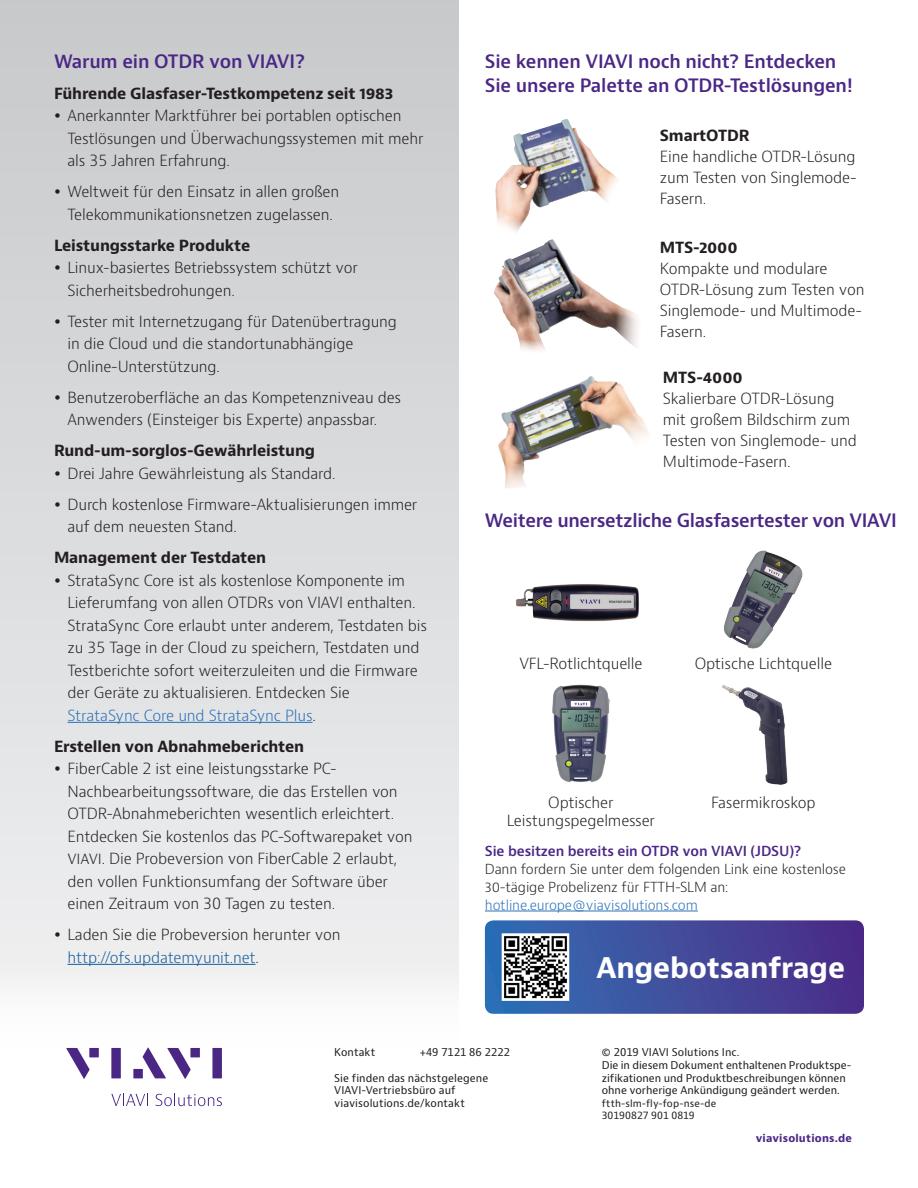
<style>
.page{position:relative;width:918px;height:1188px;background:#fff}
.page>*{position:absolute;margin:0;border:0;box-sizing:border-box;transform-origin:0 0}
.H2_Heading_Purple_12{font:700 27.75px "Bernino Sans";letter-spacing:-.01em;color:#fff}
.H2_Heading_Purple_12-2{font:600 18px/24px "Bernino Sans";letter-spacing:-.015em;color:#4a2785}
.P_10_16{font:300 15px/22.5px "Bernino Sans";letter-spacing:-.01em;color:#231f20}
.P_10_16-2{font:700 15px "Bernino Sans";letter-spacing:-.01em;color:#231f20}
.P_10_16-3{font:300 13.5px/18px "Bernino Sans";letter-spacing:-.01em;color:#231f20}
.FOOTER_TEMPLATE_-_Si{font:10.5px/12.6px "Bernino Sans";color:#231f20}
.VS_running_foot{font:700 10.5px "Bernino Sans";letter-spacing:.02em;color:#4a2785}
.Sign_off_text_7_8_4{font:9.75px "Bernino Sans";letter-spacing:.005em;color:#231f20}
.s1{color:#2a70b8}
.s2{color:#175d9e}
.s3{font-weight:600;color:#4a2785}
</style>
<div class="page">
<svg style="left:485px;top:920px;width:379px;height:94px;background:#424b9b"></svg>
<img style="left:516px;top:584px;width:123px;height:38px">
<img style="left:552px;top:684px;width:58px;height:99px">
<img style="left:723px;top:550px;width:80px;height:99px">
<img style="left:722px;top:685px;width:66px;height:100px">
<img style="left:505px;top:936px;width:61px;height:62px">
<div style="left:502px;top:933px;width:67px;height:68px;border:2px solid #fff"></div>
<div style="left:0;top:0;width:459px;height:1056px;background:linear-gradient(to bottom,#c6c7c9,#f4f5f6)"></div>
<img style="left:498px;top:376px;width:151px;height:113px">
<img style="left:494px;top:239px;width:144px;height:112px">
<img style="left:495px;top:119px;width:123px;height:113px">
<hr style="left:68px;top:722px;width:244px;height:1px;background:#2a70b8">
<hr style="left:68px;top:964px;width:188px;height:1px;background:#175d9e">
<hr style="left:485px;top:911px;width:213px;height:1px;background:#2a70b8">
<svg style="left:66px;top:1048px;width:24px;height:31px"></svg>
<div style="left:89px;top:1048px;width:10px;height:9px;background:#4a2785"></div>
<div style="left:111px;top:1048px;width:10px;height:30px;background:#4a2785"></div>
<div style="left:190px;top:1048px;width:10px;height:9px;background:#4a2785"></div>
<div style="left:212px;top:1048px;width:10px;height:30px;background:#4a2785"></div>
<svg style="left:143px;top:1048px;width:48px;height:31px"></svg>
<div style="left:133px;top:1069px;width:10px;height:9px;background:#4a2785"></div>
<svg style="left:111px;top:1094px;width:37px;height:12px"></svg>
<svg style="left:156px;top:1093px;width:66px;height:13px"></svg>
<svg style="left:55px;top:114px;width:5px;height:4px"></svg>
<svg style="left:55px;top:190px;width:5px;height:4px"></svg>
<svg style="left:55px;top:266px;width:5px;height:4px"></svg>
<svg style="left:55px;top:319px;width:5px;height:4px"></svg>
<svg style="left:55px;top:395px;width:5px;height:4px"></svg>
<svg style="left:55px;top:471px;width:5px;height:4px"></svg>
<svg style="left:55px;top:502px;width:5px;height:4px"></svg>
<svg style="left:55px;top:578px;width:5px;height:4px"></svg>
<svg style="left:55px;top:767px;width:5px;height:4px"></svg>
<svg style="left:55px;top:933px;width:5px;height:4px"></svg>
<p class="H2_Heading_Purple_12-2" style="left:54px;top:50px;width:252px">Warum ein OTDR von VIAVI?</p>
<p class="P_10_16-2" style="left:54px;top:84px;width:341px">Führende Glasfaser-Testkompetenz seit 1983</p>
<p class="P_10_16" style="left:68px;top:105px;width:358px">Anerkannter Marktführer bei portablen optischen<br>Testlösungen und Überwachungssystemen mit mehr als 35 Jahren Erfahrung.</p>
<p class="P_10_16" style="left:68px;top:181px;width:273px">Weltweit für den Einsatz in allen großen<br>Telekommunikationsnetzen zugelassen.</p>
<p class="P_10_16-2" style="left:54px;top:236px;width:198px">Leistungsstarke Produkte</p>
<p class="P_10_16" style="left:68px;top:257px;width:292px">Linux-basiertes Betriebssystem schützt vor<br>Sicherheitsbedrohungen.</p>
<p class="P_10_16" style="left:68px;top:310px;width:331px">Tester mit Internetzugang für Datenübertragung in die Cloud und die standortunabhängige<br>Online-Unterstützung.</p>
<p class="P_10_16" style="left:68px;top:386px;width:335px">Benutzeroberfläche an das Kompetenzniveau des<br>Anwenders (Einsteiger bis Experte) anpassbar.</p>
<p class="P_10_16-2" style="left:54px;top:441px;width:263px">Rund-um-sorglos-Gewährleistung</p>
<p class="P_10_16" style="left:68px;top:462px;width:270px">Drei Jahre Gewährleistung als Standard.</p>
<p class="P_10_16" style="left:68px;top:493px;width:351px">Durch kostenlose Firmware-Aktualisierungen immer auf dem neuesten Stand.</p>
<p class="P_10_16-2" style="left:54px;top:548px;width:214px">Management der Testdaten</p>
<p class="P_10_16" style="left:68px;top:569px;width:361px">StrataSync Core ist als kostenlose Komponente im Lieferumfang von allen OTDRs von VIAVI enthalten.<br>StrataSync Core erlaubt unter anderem, Testdaten bis zu 35 Tage in der Cloud zu speichern, Testdaten und Testberichte sofort weiterzuleiten und die Firmware der Geräte zu aktualisieren. Entdecken Sie<br><span class="s1">StrataSync Core und StrataSync Plus</span>.</p>
<p class="P_10_16-2" style="left:54px;top:737px;width:252px">Erstellen von Abnahmeberichten</p>
<p class="P_10_16" style="left:68px;top:758px;width:347px">FiberCable 2 ist eine leistungsstarke PC-Nachbearbeitungssoftware, die das Erstellen von OTDR-Abnahmeberichten wesentlich erleichtert.<br>Entdecken Sie kostenlos das PC-Softwarepaket von VIAVI. Die Probeversion von FiberCable 2 erlaubt, den vollen Funktionsumfang der Software über einen Zeitraum von 30 Tagen zu testen.</p>
<p class="P_10_16" style="left:68px;top:924px;width:275px">Laden Sie die Probeversion herunter von <span class="s2">http://ofs.updatemyunit.net</span>.</p>
<p class="H2_Heading_Purple_12-2" style="left:485px;top:50px;width:370px">Sie kennen VIAVI noch nicht? Entdecken<br>Sie unsere Palette an OTDR-Testlösungen!</p>
<p class="P_10_16-2" style="left:660px;top:126px;width:91px">SmartOTDR</p>
<p class="P_10_16" style="left:660px;top:146px;width:198px;line-height:21px;text-align:justify">Eine handliche OTDR-Lösung zum Testen von Singlemode-Fasern.</p>
<p class="P_10_16-2" style="left:660px;top:238px;width:79px">MTS-2000</p>
<p class="P_10_16" style="left:660px;top:258px;width:206px;line-height:21px">Kompakte und modulare<br>OTDR-Lösung zum Testen von<br>Singlemode- und Multimode-<br>Fasern.</p>
<p class="P_10_16-2" style="left:663px;top:368px;width:81px">MTS-4000</p>
<p class="P_10_16" style="left:663px;top:389px;width:195px;line-height:21px">Skalierbare OTDR-Lösung mit großem Bildschirm zum<br>Testen von Singlemode- und<br>Multimode-Fasern.</p>
<p class="H2_Heading_Purple_12-2" style="left:485px;top:509px;width:413px">Weitere unersetzliche Glasfasertester von VIAVI</p>
<p class="P_10_16" style="left:519px;top:653px;width:125px">VFL-Rotlichtquelle</p>
<p class="P_10_16" style="left:695px;top:653px;width:139px">Optische Lichtquelle</p>
<p class="P_10_16" style="left:507px;top:794px;width:150px;line-height:18px;text-align:center">Optischer<br>Leistungspegelmesser</p>
<p class="P_10_16" style="left:711px;top:792px;width:106px">Fasermikroskop</p>
<p class="P_10_16-3" style="left:485px;top:842px;width:362px"><span class="s3">Sie besitzen bereits ein OTDR von VIAVI (JDSU)?<br></span>Dann fordern Sie unter dem folgenden Link eine kostenlose 30-tägige Probelizenz für FTTH-SLM an: <span class="s1">hotline.europe@viavisolutions.com</span></p>
<p class="H2_Heading_Purple_12" style="left:597px;top:949px;width:250px">Angebotsanfrage</p>
<p class="FOOTER_TEMPLATE_-_Si" style="left:334px;top:1047px;width:43px">Kontakt</p>
<p class="FOOTER_TEMPLATE_-_Si" style="left:420px;top:1047px;width:92px">+49 7121 86 2222</p>
<p class="FOOTER_TEMPLATE_-_Si" style="left:334px;top:1072px;width:156px">Sie finden das nächstgelegene<br>VIAVI-Vertriebsbüro auf viavisolutions.de/kontakt</p>
<p class="FOOTER_TEMPLATE_-_Si" style="left:602px;top:1047px;width:251px">© 2019 VIAVI Solutions Inc.<br>Die in diesem Dokument enthaltenen Produktspe&shy;zifikationen und Produktbeschreibungen können ohne vorherige Ankündigung geändert werden.</p>
<p class="Sign_off_text_7_8_4" style="left:602px;top:1097px;width:116px">ftth-slm-fly-fop-nse-de</p>
<p class="Sign_off_text_7_8_4" style="left:602px;top:1110px;width:95px">30190827 901 0819</p>
<p class="VS_running_foot" style="left:756px;top:1132px;width:98px">viavisolutions.de</p>
</div>
